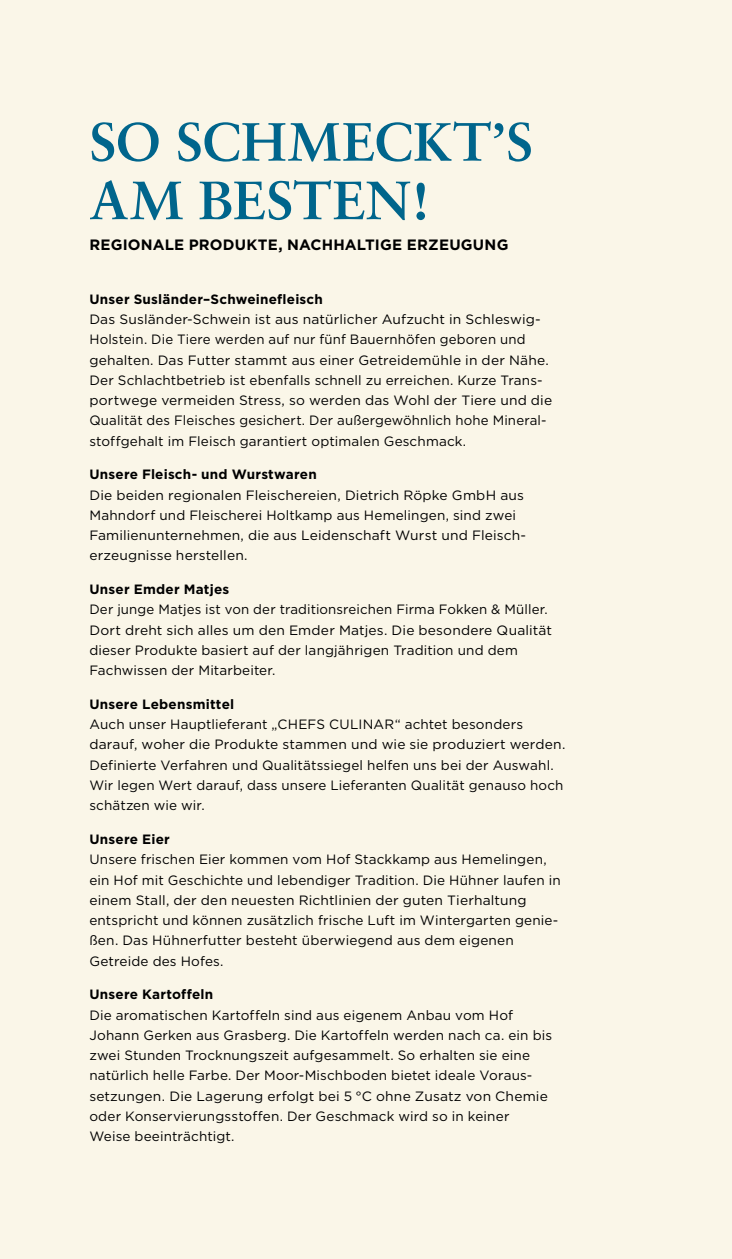
<style>
.page{position:relative;width:732px;height:1259px;background:#fff}
.page>*{position:absolute;margin:0;border:0;box-sizing:border-box;transform-origin:0 0}
.t1{font:54px/58.5px "Sabon Bold Os F";color:#00658c}
.t2{font:700 15px "Gotham";letter-spacing:.015em;color:#000}
.t3{font:13.5px/20.2px "Gotham";letter-spacing:.01em;color:#000}
.t4{font:700 13.5px "Gotham";letter-spacing:.015em;color:#000}
</style>
<div class="page">
<div style="left:0;top:0;width:731px;height:1259px;background:#faf6e8"></div>
<h1 class="t1" style="left:89px;top:112px;width:445px">SO SCHMECKT’S<br>AM BESTEN!</h1>
<p class="t2" style="left:89px;top:234px;width:420px">REGIONALE PRODUKTE, NACHHALTIGE ERZEUGUNG</p>
<p class="t4" style="left:89px;top:290px;width:235px">Unser Susländer–Schweinefleisch</p>
<p class="t3" style="left:89px;top:309px;width:464px">Das Susländer-Schwein ist aus natürlicher Aufzucht in Schleswig-Holstein. Die Tiere werden auf nur fünf Bauernhöfen geboren und gehalten. Das Futter stammt aus einer Getreidemühle in der Nähe.<br>Der Schlachtbetrieb ist ebenfalls schnell zu erreichen. Kurze Trans&shy;portwege vermeiden Stress, so werden das Wohl der Tiere und die Qualität des Fleisches gesichert. Der außergewöhnlich hohe Mineral&shy;stoffgehalt im Fleisch garantiert optimalen Geschmack.</p>
<p class="t4" style="left:89px;top:466px;width:229px">Unsere Fleisch- und Wurstwaren</p>
<p class="t3" style="left:89px;top:484px;width:436px">Die beiden regionalen Fleischereien, Dietrich Röpke GmbH aus Mahndorf und Fleischerei Holtkamp aus Hemelingen, sind zwei Familienunternehmen, die aus Leidenschaft Wurst und Fleisch&shy;erzeugnisse herstellen.</p>
<p class="t4" style="left:89px;top:580px;width:141px">Unser Emder Matjes</p>
<p class="t3" style="left:89px;top:599px;width:464px">Der junge Matjes ist von der traditionsreichen Firma Fokken &amp; Müller.<br>Dort dreht sich alles um den Emder Matjes. Die besondere Qualität dieser Produkte basiert auf der langjährigen Tradition und dem Fachwissen der Mitarbeiter.</p>
<p class="t4" style="left:89px;top:695px;width:146px">Unsere Lebensmittel</p>
<p class="t3" style="left:89px;top:714px;width:477px">Auch unser Hauptlieferant „CHEFS CULINAR“ achtet besonders darauf, woher die Produkte stammen und wie sie produziert werden.<br>Definierte Verfahren und Qualitätssiegel helfen uns bei der Auswahl.<br>Wir legen Wert darauf, dass unsere Lieferanten Qualität genauso hoch schätzen wie wir.</p>
<p class="t4" style="left:89px;top:830px;width:82px">Unsere Eier</p>
<p class="t3" style="left:89px;top:849px;width:473px">Unsere frischen Eier kommen vom Hof Stackkamp aus Hemelingen, ein Hof mit Geschichte und lebendiger Tradition. Die Hühner laufen in einem Stall, der den neuesten Richtlinien der guten Tierhaltung entspricht und können zusätzlich frische Luft im Wintergarten genie&shy;ßen. Das Hühnerfutter besteht überwiegend aus dem eigenen Getreide des Hofes.</p>
<p class="t4" style="left:89px;top:985px;width:125px">Unsere Kartoffeln</p>
<p class="t3" style="left:89px;top:1004px;width:464px">Die aromatischen Kartoffeln sind aus eigenem Anbau vom Hof Johann Gerken aus Grasberg. Die Kartoffeln werden nach ca. ein bis zwei Stunden Trocknungszeit aufgesammelt. So erhalten sie eine natürlich helle Farbe. Der Moor-Mischboden bietet ideale Voraus&shy;setzungen. Die Lagerung erfolgt bei 5 °C ohne Zusatz von Chemie oder Konservierungsstoffen. Der Geschmack wird so in keiner Weise beeinträchtigt.</p>
</div>
